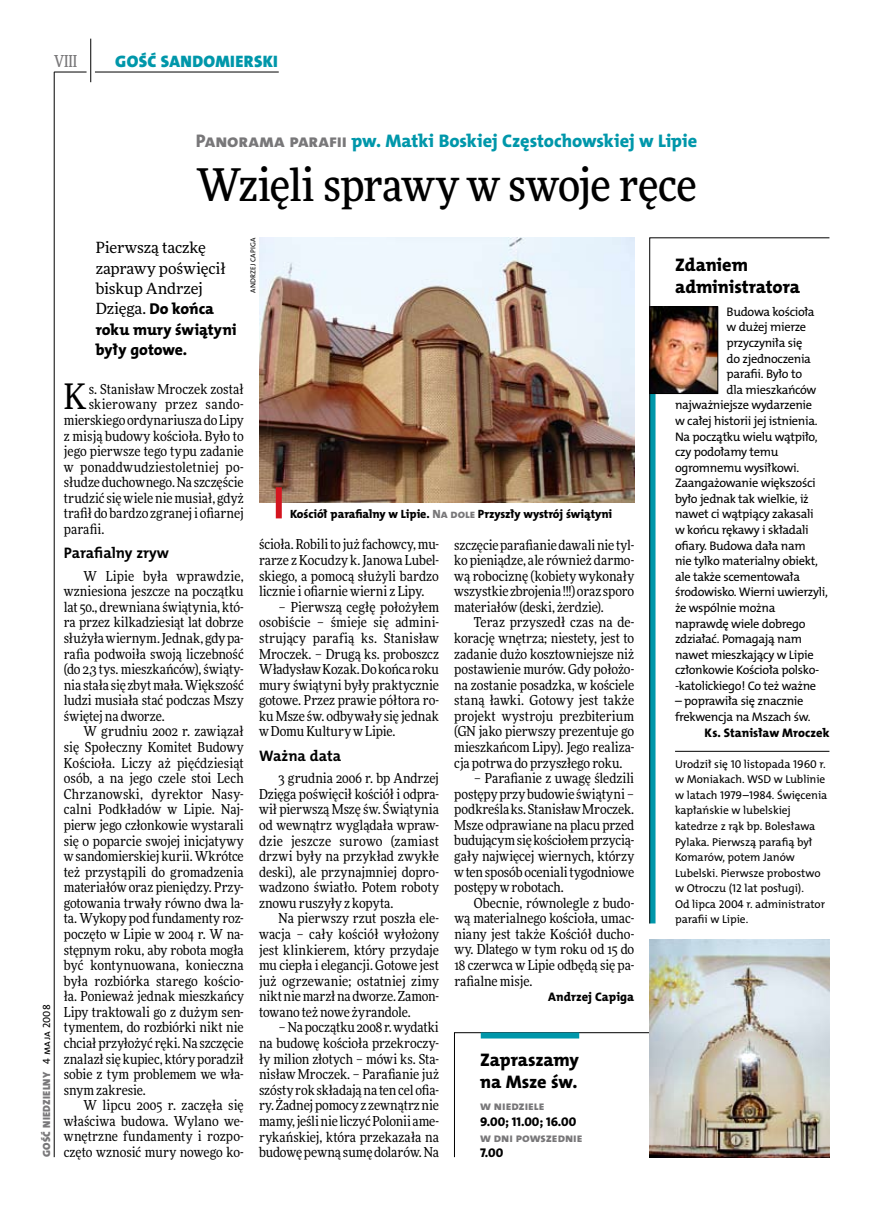
<style>
.page{position:relative;width:872px;height:1221px;background:#fff}
.page>*{position:absolute;margin:0;border:0;box-sizing:border-box;transform-origin:0 0}
.t1{font:500 45px "Freeday Narrow";letter-spacing:-.02em;color:#000}
.t2{font:35.25px "Freeday Narrow News";color:#000}
.t3{font:18.3px "The Mix HP8 Ex Bld";letter-spacing:-.005em;color:#0097aa}
.t4{font:18.3px/21.6px "The Mix HP8 Ex Bld";letter-spacing:.015em;color:#000}
.t5{font:16.65px "The Mix HP9 Blk";letter-spacing:.02em;color:#0097aa}
.t6{font:500 16.5px "Freeday Narrow";color:#787779;scale:.9 1}
.t7{font:15.75px/20.4px "The Mix HP8 Ex Bld";color:#000}
.t8{font:15.45px/20.4px "Freeday News";letter-spacing:-.01em;color:#000}
.t9{font:15.3px "The Mix HP7 Bld";color:#000}
.t10{font:13.8px/15.6px "Freeday Narrow News";color:#000;text-align:justify}
.t11{font:13.8px "Freeday Narrow News";letter-spacing:.02em;color:#000}
.t12{font:12.75px "The Mix HP8 Ex Bld";color:#000}
.t13{font:12.45px/15.6px "The Mix HP5 Plain";letter-spacing:-.025em;color:#000}
.t14{font:12.45px "The Mix HP8 Ex Bld";letter-spacing:.005em;color:#000}
.t15{font:12.45px "The Mix HP8 Ex Bld";letter-spacing:-.005em;color:#787779}
.t16{font:12px "The Mix HP8 Ex Bld";letter-spacing:-.005em;color:#000}
.t17{font:11.4px/15.6px "The Mix HP5 Plain";letter-spacing:-.005em;color:#000}
.t18{font:10.5px "The Mix HP9 Blk";letter-spacing:.025em;color:#787779}
.t19{font:7.2px "The Mix HP5 Plain";color:#000}
.s1{font-family:"The Mix HP5 Plain";color:#000}
.s2{color:#787779}
.s3{font-family:"The Mix HP8 Ex Bld";font-size:15.75px}
</style>
<div class="page">
<hr style="left:54px;top:72px;width:1px;height:1085px;background:#000">
<hr style="left:90px;top:39px;width:1px;height:43px;background:#000">
<hr style="left:54px;top:72px;width:33px;height:1px;background:#000">
<hr style="left:95px;top:72px;width:184px;height:1px;background:#000">
<svg style="left:649px;top:237px;width:181px;height:686px"></svg>
<img style="left:259px;top:237px;width:375px;height:266px">
<svg style="left:454px;top:1032px;width:376px;height:125px"></svg>
<div style="left:481px;top:1032px;width:98px;height:6px;background:#0097aa"></div>
<img style="left:649px;top:939px;width:180px;height:217px">
<hr style="left:675px;top:751px;width:154px;height:1px;background:#000">
<img style="left:651px;top:308px;width:65px;height:84px">
<div style="left:649px;top:306px;width:69px;height:88px;border:1px solid #000"></div>
<div style="left:276px;top:487px;width:6px;height:31px;background:#d4151f"></div>
<p class="t6" style="left:54px;top:50px;width:27px">VIII</p>
<p class="t5" style="left:115px;top:50px;width:164px">GOŚĆ SANDOMIERSKI</p>
<p class="t18" style="left:40px;top:1156px;width:154px;rotate:-90deg">GOŚĆ NIEDZIELNY <span class="s1">4 maja 2008</span></p>
<h3 class="t3" style="left:196px;top:129px;width:503px"><span class="s2">Panorama parafii</span> pw. Matki Boskiej Częstochowskiej w Lipie</h3>
<h1 class="t1" style="left:196px;top:157px;width:502px">Wzięli sprawy w swoje ręce</h1>
<p class="t8" style="left:96px;top:237px;width:131px">Pierwszą taczkę zaprawy poświęcił biskup Andrzej<br>Dzięga. <span class="s3">Do końca</span></p>
<p class="t7" style="left:96px;top:319px;width:142px">roku mury świątyni były gotowe.</p>
<p class="t19" style="left:248px;top:293px;width:56px;rotate:-90deg">Andrzej Capiga</p>
<h3 class="t4" style="left:675px;top:254px;width:126px">Zdaniem administratora</h3>
<p class="t13" style="left:726px;top:304px;width:90px">Budowa kościoła</p>
<p class="t13" style="left:726px;top:319px;width:81px">w dużej mierze</p>
<p class="t13" style="left:726px;top:335px;width:77px">przyczyniła się</p>
<p class="t13" style="left:726px;top:351px;width:86px">do zjednoczenia</p>
<p class="t13" style="left:726px;top:366px;width:77px">parafii. Było to</p>
<p class="t13" style="left:726px;top:382px;width:91px">dla mieszkańców</p>
<p class="t13" style="left:675px;top:397px;width:139px">najważniejsze wydarzenie</p>
<p class="t13" style="left:675px;top:413px;width:144px">w całej historii jej istnienia.</p>
<p class="t13" style="left:675px;top:428px;width:144px">N a początku wielu wątpiło,</p>
<p class="t13" style="left:675px;top:444px;width:105px">czy podołamy temu</p>
<p class="t13" style="left:675px;top:460px;width:126px">ogromnemu wysiłkowi.</p>
<p class="t13" style="left:675px;top:475px;width:142px">Zaangażowanie większości</p>
<p class="t13" style="left:675px;top:491px;width:135px">było jednak tak wielkie, iż</p>
<p class="t13" style="left:675px;top:506px;width:140px">nawet ci wątpiący zakasali</p>
<p class="t13" style="left:675px;top:522px;width:135px">w końcu rękawy i składali</p>
<p class="t13" style="left:675px;top:537px;width:132px">ofiary. Budowa dała nam</p>
<p class="t13" style="left:675px;top:553px;width:144px">nie tylko materialny obiekt,</p>
<p class="t13" style="left:675px;top:569px;width:126px">ale także scementowała</p>
<p class="t13" style="left:675px;top:584px;width:154px">środowisko. Wierni uwierzyli,</p>
<p class="t13" style="left:675px;top:600px;width:102px">że wspólnie można</p>
<p class="t13" style="left:675px;top:615px;width:132px">naprawdę wiele dobrego</p>
<p class="t13" style="left:675px;top:631px;width:129px">zdziałać. Pomagają nam</p>
<p class="t13" style="left:675px;top:646px;width:140px">nawet mieszkający w Lipie</p>
<p class="t13" style="left:675px;top:662px;width:146px">członkowie Kościoła polsko-</p>
<p class="t13" style="left:675px;top:678px;width:143px">-katolickiego! Co też ważne</p>
<p class="t13" style="left:675px;top:693px;width:137px">– poprawiła się znacznie frekwencja na Mszach św.</p>
<p class="t14" style="left:704px;top:724px;width:127px">Ks. Stanisław Mroczek</p>
<p class="t17" style="left:675px;top:756px;width:154px">Urodził się 10 listopada 1960 r. w Moniakach. WSD w Lublinie w latach 1979–1984. Święcenia kapłańskie w lubelskiej katedrze z rąk bp. Bolesława<br>Pylaka. Pierwszą parafią był<br>Komarów, potem Janów<br>Lubelski. Pierwsze probostwo w Otroczu (12 lat posługi).<br>Od lipca 2004 r. administrator parafii w Lipie.</p>
<h2 class="t2" style="left:64px;top:375px;width:24px">K</h2>
<p class="t10" style="left:89px;top:381px;width:156px">s. Stanisław Mroczek został</p>
<p class="t11" style="left:89px;top:396px;width:156px">skierowany przez sando-</p>
<p class="t10" style="left:64px;top:412px;width:181px">mierskiego ordynariusza do Lipy</p>
<p class="t10" style="left:64px;top:427px;width:181px">z misją budowy kościoła. Było to</p>
<p class="t10" style="left:64px;top:443px;width:181px">jego pierwsze tego typu zadanie</p>
<p class="t11" style="left:64px;top:458px;width:181px">w ponaddwudziestoletniej po-</p>
<p class="t10" style="left:64px;top:474px;width:181px">słudze duchownego. Na szczęście</p>
<p class="t10" style="left:64px;top:490px;width:181px">trudzić się wiele nie musiał, gdyż</p>
<p class="t10" style="left:64px;top:505px;width:181px">trafił do bardzo zgranej i ofiarnej</p>
<p class="t10" style="left:64px;top:521px;width:42px">parafii.</p>
<p class="t9" style="left:64px;top:543px;width:107px">Parafialny zryw</p>
<p class="t10" style="left:64px;top:568px;width:181px;text-indent:20px">W Lipie była wprawdzie, wzniesiona jeszcze na początku lat 50., drewniana świątynia, któ&shy;ra przez kilkadziesiąt lat dobrze służyła wiernym. Jednak, gdy pa&shy;rafia podwoiła swoją liczebność (do 2,3 tys. mieszkańców), świąty&shy;nia stała się zbyt mała. Większość ludzi musiała stać podczas Mszy świętej na dworze.</p>
<p class="t10" style="left:64px;top:723px;width:181px;text-indent:20px">W grudniu 2002 r. zawiązał się Społeczny Komitet Budowy Kościoła. Liczy aż pięćdziesiąt osób, a na jego czele stoi Lech Chrzanowski, dyrektor Nasy&shy;calni Podkładów w Lipie. Naj&shy;pierw jego członkowie wystarali się o poparcie swojej inicjatywy wsandomierskiej kurii. Wkrótce też przystąpili do gromadzenia materiałów oraz pieniędzy. Przy&shy;gotowania trwały równo dwa la&shy;ta. Wykopy pod fundamenty roz&shy;poczęto w Lipie w 2004 r. W na&shy;stępnym roku, aby robota mogła być kontynuowana, konieczna była rozbiórka starego kościo&shy;ła. Ponieważ jednak mieszkańcy Lipy traktowali go z dużym sen&shy;tymentem, do rozbiórki nikt nie chciał przyłożyć ręki. Na szczęcie znalazł się kupiec, który poradził sobie z tym problemem we wła&shy;snym zakresie.</p>
<p class="t10" style="left:64px;top:1097px;width:181px;text-indent:20px">W lipcu 2005 r. zaczęła się właściwa budowa. Wylano we&shy;wnętrzne fundamenty i rozpo&shy;częto wznosić mury nowego ko-</p>
<p class="t16" style="left:290px;top:506px;width:323px">Kościół parafialny w Lipie. <span class="s2">Na dole</span> Przyszły wystrój świątyni</p>
<p class="t10" style="left:259px;top:536px;width:181px">ścioła. Robili to już fachowcy, mu&shy;rarze z Kocudzy k. Janowa Lubel&shy;skiego, a pomocą służyli bardzo licznie i ofiarnie wierni z Lipy.</p>
<p class="t10" style="left:259px;top:599px;width:181px;text-indent:20px">– Pierwszą cegłę położyłem osobiście – śmieje się admini&shy;strujący parafią ks. Stanisław Mroczek. – Drugą ks. proboszcz Władysław Kozak. Do końca roku mury świątyni były praktycznie gotowe. Przez prawie półtora ro&shy;ku Msze św. odbywały się jednak w Domu Kultury w Lipie.</p>
<p class="t9" style="left:259px;top:745px;width:84px">Ważna data</p>
<p class="t10" style="left:259px;top:770px;width:181px;text-indent:20px">3 grudnia 2006 r. bp Andrzej Dzięga poświęcił kościół i odpra&shy;wił pierwszą Mszę św. Świątynia od wewnątrz wyglądała wpraw&shy;dzie jeszcze surowo (zamiast drzwi były na przykład zwykłe deski), ale przynajmniej dopro&shy;wadzono światło. Potem roboty znowu ruszyły z kopyta.</p>
<p class="t10" style="left:259px;top:910px;width:181px;text-indent:20px">Na pierwszy rzut poszła ele&shy;wacja – cały kościół wyłożony jest klinkierem, który przydaje mu ciepła i elegancji. Gotowe jest już ogrzewanie; ostatniej zimy nikt nie marzł na dworze. Zamon&shy;towano też nowe żyrandole.</p>
<p class="t10" style="left:259px;top:1019px;width:181px;text-indent:20px">– Na początku 2008 r. wydatki na budowę kościoła przekroczy&shy;ły milion złotych – mówi ks. Sta&shy;nisław Mroczek. – Parafianie już szósty rok składają na ten cel ofia&shy;ry. Żadnej pomocy z zewnątrz nie mamy, jeśli nie liczyć Polonii ame&shy;rykańskiej, która przekazała na budowę pewną sumę dolarów. Na</p>
<p class="t10" style="left:454px;top:536px;width:181px">szczęcie parafianie dawali nie tyl&shy;ko pieniądze, ale również darmo&shy;wą robociznę (kobiety wykonały wszystkie zbrojenia !!!) oraz sporo materiałów (deski, żerdzie).</p>
<p class="t10" style="left:454px;top:614px;width:181px;text-indent:20px">Teraz przyszedł czas na de&shy;korację wnętrza; niestety, jest to zadanie dużo kosztowniejsze niż postawienie murów. Gdy położo&shy;na zostanie posadzka, w kościele staną ławki. Gotowy jest także projekt wystroju prezbiterium (GN jako pierwszy prezentuje go mieszkańcom Lipy). Jego realiza&shy;cja potrwa do przyszłego roku.</p>
<p class="t10" style="left:454px;top:770px;width:181px;text-indent:20px">– Parafianie z uwagę śledzili postępy przy budowie świątyni – podkreśla ks. Stanisław Mroczek.<br>Msze odprawiane na placu przed budującym się kościołem przycią&shy;gały najwięcej wiernych, którzy wten sposób oceniali tygodniowe postępy w robotach.</p>
<p class="t10" style="left:454px;top:894px;width:181px;text-indent:20px">Obecnie, równolegle z budo&shy;wą materialnego kościoła, umac&shy;niany jest także Kościół ducho&shy;wy. Dlatego w tym roku od 15 do 18 czerwca w Lipie odbędą się pa&shy;rafialne misje.</p>
<p class="t14" style="left:548px;top:989px;width:87px">Andrzej Capiga</p>
<h3 class="t4" style="left:480px;top:1048px;width:100px">Zapraszamy na Msze św.</h3>
<p class="t15" style="left:480px;top:1098px;width:66px">w niedziele</p>
<p class="t12" style="left:480px;top:1113px;width:98px">9.00; 11.00; 16.00</p>
<p class="t15" style="left:480px;top:1129px;width:104px">w dni powszednie</p>
<p class="t12" style="left:480px;top:1144px;width:25px">7.00</p>
</div>
